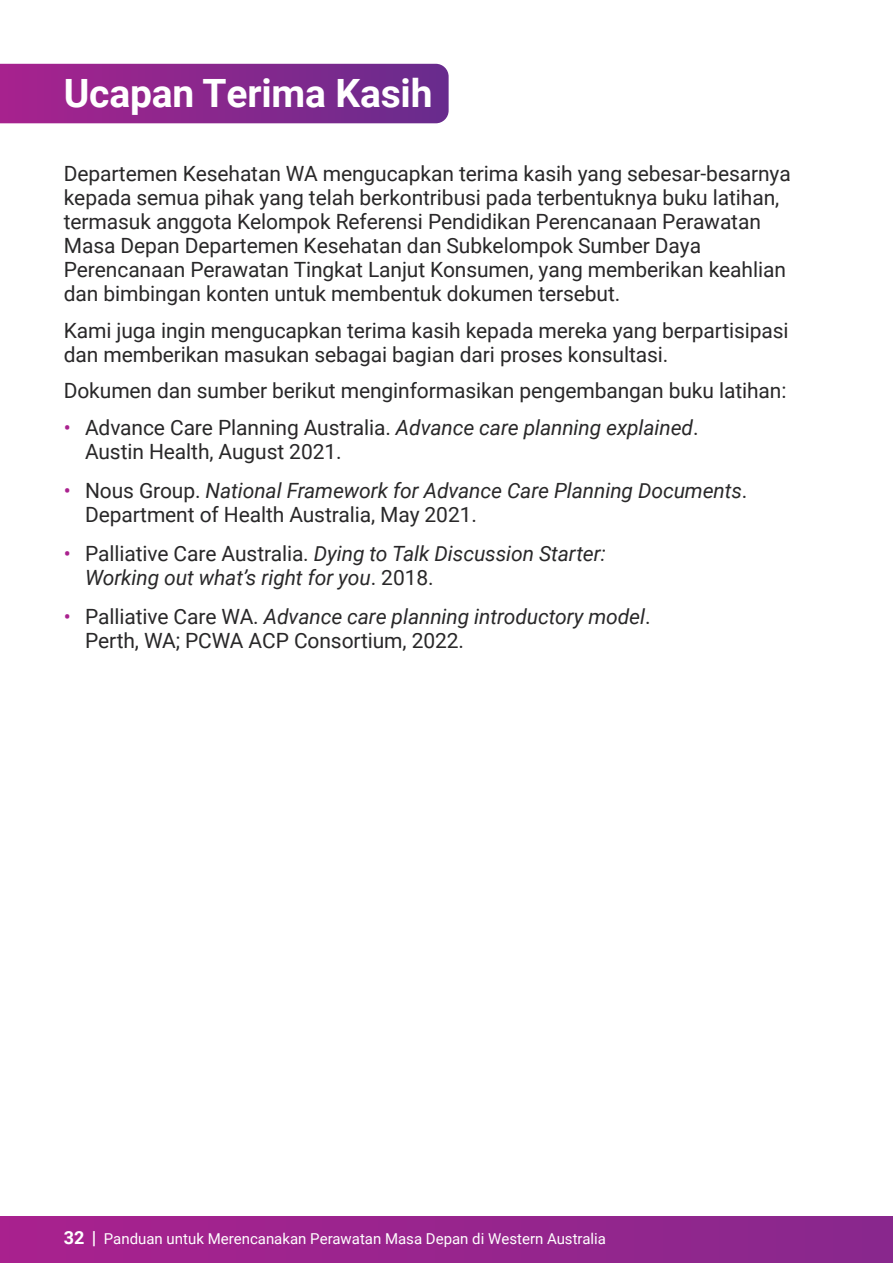
<style>
.page{position:relative;width:893px;height:1263px;background:#fff}
.page>*{position:absolute;margin:0;border:0;box-sizing:border-box;transform-origin:0 0}
.t1{font:700 39px "Roboto";letter-spacing:-.005em;color:#fff}
.t2{font:21px/24px "Roboto";letter-spacing:-.005em;color:#292829}
.t3{font:italic 21px/24px "Roboto";letter-spacing:-.005em;color:#292829}
.t4{font:15px "Roboto";color:#fff}
.s1{color:#aa218e}
.s2{font-style:italic}
.s3{font-style:normal;color:#aa218e}
.s4{font-style:normal}
.s5{font-weight:700;font-size:18px}
</style>
<div class="page">
<div style="left:0;top:1216px;width:893px;height:47px;background:linear-gradient(to right,#a9218e,#88288d)"></div>
<svg style="left:0;top:64px;width:449px;height:59px;background:#88278d"></svg>
<h1 class="t1" style="left:64px;top:66px;width:370px">Ucapan Terima Kasih</h1>
<p class="t2" style="left:64px;top:161px;width:728px">Departemen Kesehatan WA mengucapkan terima kasih yang sebesar-besarnya kepada semua pihak yang telah berkontribusi pada terbentuknya buku latihan, termasuk anggota Kelompok Referensi Pendidikan Perencanaan Perawatan Masa Depan Departemen Kesehatan dan Subkelompok Sumber Daya Perencanaan Perawatan Tingkat Lanjut Konsumen, yang memberikan keahlian dan bimbingan konten untuk membentuk dokumen tersebut.</p>
<p class="t2" style="left:64px;top:317px;width:726px">Kami juga ingin mengucapkan terima kasih kepada mereka yang berpartisipasi dan memberikan masukan sebagai bagian dari proses konsultasi.</p>
<p class="t2" style="left:64px;top:378px;width:724px">Dokumen dan sumber berikut menginformasikan pengembangan buku latihan:</p>
<p class="t2" style="left:85px;top:415px;width:615px;text-indent:-21px"><span class="s1">•</span> Advance Care Planning Australia. <span class="s2">Advance care planning explained</span>.<br>Austin Health, August 2021.</p>
<p class="t3" style="left:85px;top:478px;width:664px;text-indent:-21px"><span class="s3">•</span> <span class="s4">Nous Group.</span> National Framework for Advance Care Planning Documents<span class="s4">.<br>Department of Health Australia, May 2021.</span></p>
<p class="t3" style="left:85px;top:541px;width:522px;text-indent:-21px"><span class="s3">•</span> <span class="s4">Palliative Care Australia.</span> Dying to Talk Discussion Starter:<br>Working out what’s right for you<span class="s4">. 2018.</span></p>
<p class="t2" style="left:85px;top:604px;width:567px;text-indent:-21px"><span class="s1">•</span> Palliative Care WA. <span class="s2">Advance care planning introductory model</span>.<br>Perth, WA; PCWA ACP Consortium, 2022.</p>
<p class="t4" style="left:64px;top:1228px;width:544px"><span class="s5">32 |</span> Panduan untuk Merencanakan Perawatan Masa Depan di Western Australia</p>
</div>
